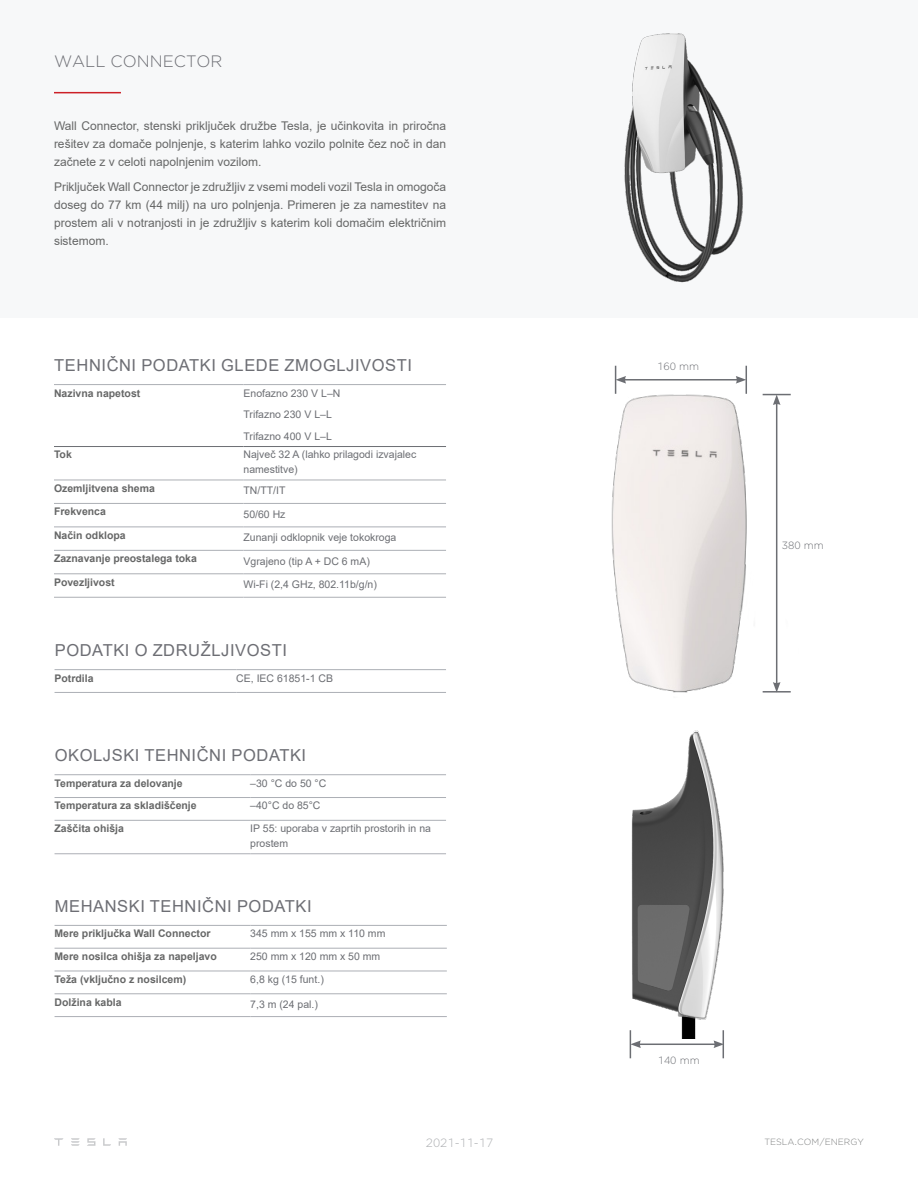
<style>
.page{position:relative;width:918px;height:1188px;background:#fff}
.page>*{position:absolute;margin:0;border:0;box-sizing:border-box;transform-origin:0 0}
.t1{font:16.5px "Arial";letter-spacing:.035em;color:#6d6e74}
.t2{font:300 16.5px "Gotham TF";color:#6d6e74}
.t3{font:12px/18px "Arial";color:#666767;text-align:justify}
.t4{font:300 12px "Gotham TF";color:#adafb2}
.t5{font:10.5px/15px "Arial";color:#6c6e73}
.t6{font:700 10.5px "Arial";color:#666767}
.t7{font:300 10.5px "Gotham TF";color:#6c6e73}
.t8{font:300 9px "Gotham TF";color:#7f8080}
</style>
<div class="page">
<svg style="left:54px;top:1138px;width:9px;height:8px"></svg>
<svg style="left:103px;top:1138px;width:8px;height:8px"></svg>
<svg style="left:87px;top:1138px;width:9px;height:8px"></svg>
<svg style="left:71px;top:1138px;width:9px;height:8px"></svg>
<svg style="left:118px;top:1138px;width:9px;height:8px"></svg>
<div style="left:0;top:0;width:918px;height:318px;background:#f7f8f9"></div>
<hr style="left:54px;top:92px;width:67px;height:1px;background:#cc2027">
<img style="left:624px;top:33px;width:119px;height:250px">
<img style="left:611px;top:371px;width:180px;height:322px">
<img style="left:629px;top:730px;width:95px;height:309px">
<hr style="left:624px;top:379px;width:114px;height:2px;background:#6c6e73">
<svg style="left:615px;top:366px;width:11px;height:28px"></svg>
<svg style="left:736px;top:366px;width:11px;height:28px"></svg>
<hr style="left:776px;top:403px;width:1px;height:281px;background:#6c6e73">
<svg style="left:773px;top:682px;width:8px;height:9px"></svg>
<svg style="left:763px;top:394px;width:28px;height:11px"></svg>
<hr style="left:763px;top:691px;width:28px;height:2px;background:#6c6e73">
<div style="left:649px;top:356px;width:59px;height:20px;background:#fff"></div>
<div style="left:782px;top:535px;width:59px;height:19px;background:#fff"></div>
<hr style="left:639px;top:1044px;width:77px;height:1px;background:#6c6e73">
<svg style="left:630px;top:1030px;width:11px;height:28px"></svg>
<svg style="left:714px;top:1030px;width:10px;height:28px"></svg>
<hr style="left:55px;top:774px;width:195px;height:1px;background:#acafb5">
<hr style="left:250px;top:774px;width:196px;height:1px;background:#acafb5">
<hr style="left:55px;top:797px;width:195px;height:1px;background:#acafb5">
<hr style="left:55px;top:820px;width:195px;height:1px;background:#acafb5">
<hr style="left:250px;top:820px;width:196px;height:1px;background:#acafb5">
<hr style="left:55px;top:854px;width:195px;height:1px;background:#acafb5">
<hr style="left:250px;top:854px;width:196px;height:1px;background:#acafb5">
<hr style="left:250px;top:797px;width:196px;height:1px;background:#acafb5">
<hr style="left:54px;top:384px;width:190px;height:1px;background:#acafb5">
<hr style="left:244px;top:384px;width:202px;height:1px;background:#acafb5">
<hr style="left:54px;top:480px;width:190px;height:1px;background:#acafb5">
<hr style="left:244px;top:480px;width:202px;height:1px;background:#acafb5">
<hr style="left:54px;top:503px;width:190px;height:1px;background:#acafb5">
<hr style="left:244px;top:503px;width:202px;height:1px;background:#acafb5">
<hr style="left:54px;top:527px;width:190px;height:1px;background:#acafb5">
<hr style="left:244px;top:527px;width:202px;height:1px;background:#acafb5">
<hr style="left:54px;top:550px;width:190px;height:1px;background:#acafb5">
<hr style="left:244px;top:550px;width:202px;height:1px;background:#acafb5">
<hr style="left:54px;top:574px;width:190px;height:1px;background:#acafb5">
<hr style="left:244px;top:574px;width:202px;height:1px;background:#acafb5">
<hr style="left:54px;top:597px;width:190px;height:1px;background:#acafb5">
<hr style="left:244px;top:597px;width:202px;height:1px;background:#acafb5">
<hr style="left:54px;top:446px;width:190px;height:1px;background:#6c6e73">
<hr style="left:244px;top:446px;width:202px;height:1px;background:#6c6e73">
<hr style="left:55px;top:669px;width:181px;height:1px;background:#acafb5">
<hr style="left:236px;top:669px;width:210px;height:1px;background:#acafb5">
<hr style="left:55px;top:692px;width:181px;height:1px;background:#acafb5">
<hr style="left:236px;top:692px;width:210px;height:1px;background:#acafb5">
<hr style="left:55px;top:925px;width:195px;height:1px;background:#acafb5">
<hr style="left:250px;top:925px;width:197px;height:1px;background:#acafb5">
<hr style="left:55px;top:948px;width:195px;height:1px;background:#acafb5">
<hr style="left:250px;top:948px;width:197px;height:1px;background:#acafb5">
<hr style="left:55px;top:971px;width:195px;height:1px;background:#acafb5">
<hr style="left:250px;top:971px;width:197px;height:1px;background:#acafb5">
<hr style="left:55px;top:1016px;width:195px;height:1px;background:#acafb5">
<hr style="left:250px;top:1016px;width:197px;height:1px;background:#acafb5">
<hr style="left:55px;top:994px;width:195px;height:1px;background:#acafb5">
<hr style="left:250px;top:994px;width:197px;height:1px;background:#acafb5">
<h1 class="t2" style="left:54px;top:52px;width:170px">WALL CONNECTOR</h1>
<p class="t3" style="left:54px;top:117px;width:394px">Wall Connector, stenski priključek družbe Tesla, je učinkovita in priročna rešitev za domače polnjenje, s katerim lahko vozilo polnite čez noč in dan začnete z v celoti napolnjenim vozilom.</p>
<p class="t3" style="left:54px;top:178px;width:394px">Priključek Wall Connector je združljiv z vsemi modeli vozil Tesla in omogoča doseg do 77 km (44 milj) na uro polnjenja. Primeren je za namestitev na prostem ali v notranjosti in je združljiv s katerim koli domačim električnim sistemom.</p>
<h1 class="t1" style="left:54px;top:354px;width:359px">TEHNIČNI PODATKI GLEDE ZMOGLJIVOSTI</h1>
<p class="t6" style="left:54px;top:385px;width:88px">Nazivna napetost</p>
<p class="t5" style="left:244px;top:382px;width:98px;line-height:21.8px">Enofazno 230 V L–N<br>Trifazno 230 V L–L<br>Trifazno 400 V L–L</p>
<p class="t6" style="left:54px;top:447px;width:19px">Tok</p>
<p class="t5" style="left:244px;top:447px;width:174px">Največ 32 A (lahko prilagodi izvajalec namestitve)</p>
<p class="t6" style="left:54px;top:481px;width:102px">Ozemljitvena shema</p>
<p class="t5" style="left:244px;top:483px;width:43px">TN/TT/IT</p>
<p class="t6" style="left:54px;top:504px;width:53px">Frekvenca</p>
<p class="t5" style="left:244px;top:507px;width:44px">50/60 Hz</p>
<p class="t6" style="left:54px;top:528px;width:73px">Način odklopa</p>
<p class="t5" style="left:244px;top:530px;width:154px">Zunanji odklopnik veje tokokroga</p>
<p class="t6" style="left:54px;top:551px;width:144px">Zaznavanje preostalega toka</p>
<p class="t5" style="left:244px;top:554px;width:128px">Vgrajeno (tip A + DC 6 mA)</p>
<p class="t6" style="left:54px;top:575px;width:62px">Povezljivost</p>
<p class="t5" style="left:244px;top:577px;width:135px">Wi-Fi (2,4 GHz, 802.11b/g/n)</p>
<h1 class="t1" style="left:55px;top:639px;width:234px">PODATKI O ZDRUŽLJIVOSTI</h1>
<p class="t6" style="left:55px;top:671px;width:41px">Potrdila</p>
<p class="t5" style="left:236px;top:670px;width:98px">CE, IEC 61851-1 CB</p>
<h1 class="t1" style="left:55px;top:744px;width:253px">OKOLJSKI TEHNIČNI PODATKI</h1>
<p class="t6" style="left:55px;top:776px;width:130px">Temperatura za delovanje</p>
<p class="t5" style="left:250px;top:775px;width:78px">–30 °C do 50 °C</p>
<p class="t6" style="left:55px;top:798px;width:144px">Temperatura za skladiščenje</p>
<p class="t5" style="left:250px;top:798px;width:72px">–40°C do 85°C</p>
<p class="t6" style="left:55px;top:821px;width:71px">Zaščita ohišja</p>
<p class="t5" style="left:250px;top:821px;width:182px">IP 55: uporaba v zaprtih prostorih in na prostem</p>
<h1 class="t1" style="left:55px;top:895px;width:258px">MEHANSKI TEHNIČNI PODATKI</h1>
<p class="t6" style="left:55px;top:926px;width:157px">Mere priključka Wall Connector</p>
<p class="t5" style="left:250px;top:926px;width:137px">345 mm x 155 mm x 110 mm</p>
<p class="t6" style="left:55px;top:949px;width:164px">Mere nosilca ohišja za napeljavo</p>
<p class="t5" style="left:250px;top:949px;width:132px">250 mm x 120 mm x 50 mm</p>
<p class="t6" style="left:55px;top:972px;width:133px">Teža (vključno z nosilcem)</p>
<p class="t5" style="left:250px;top:972px;width:75px">6,8 kg (15 funt.)</p>
<p class="t6" style="left:55px;top:995px;width:69px">Dolžina kabla</p>
<p class="t5" style="left:250px;top:997px;width:69px">7,3 m (24 pal.)</p>
<p class="t4" style="left:426px;top:1136px;width:69px">2021-11-17</p>
<p class="t7" style="left:657px;top:361px;width:44px">160 mm</p>
<p class="t7" style="left:782px;top:539px;width:44px">380 mm</p>
<p class="t7" style="left:658px;top:1054px;width:44px">140 mm</p>
<p class="t8" style="left:764px;top:1137px;width:101px">TESLA.COM/ENERGY</p>
</div>
